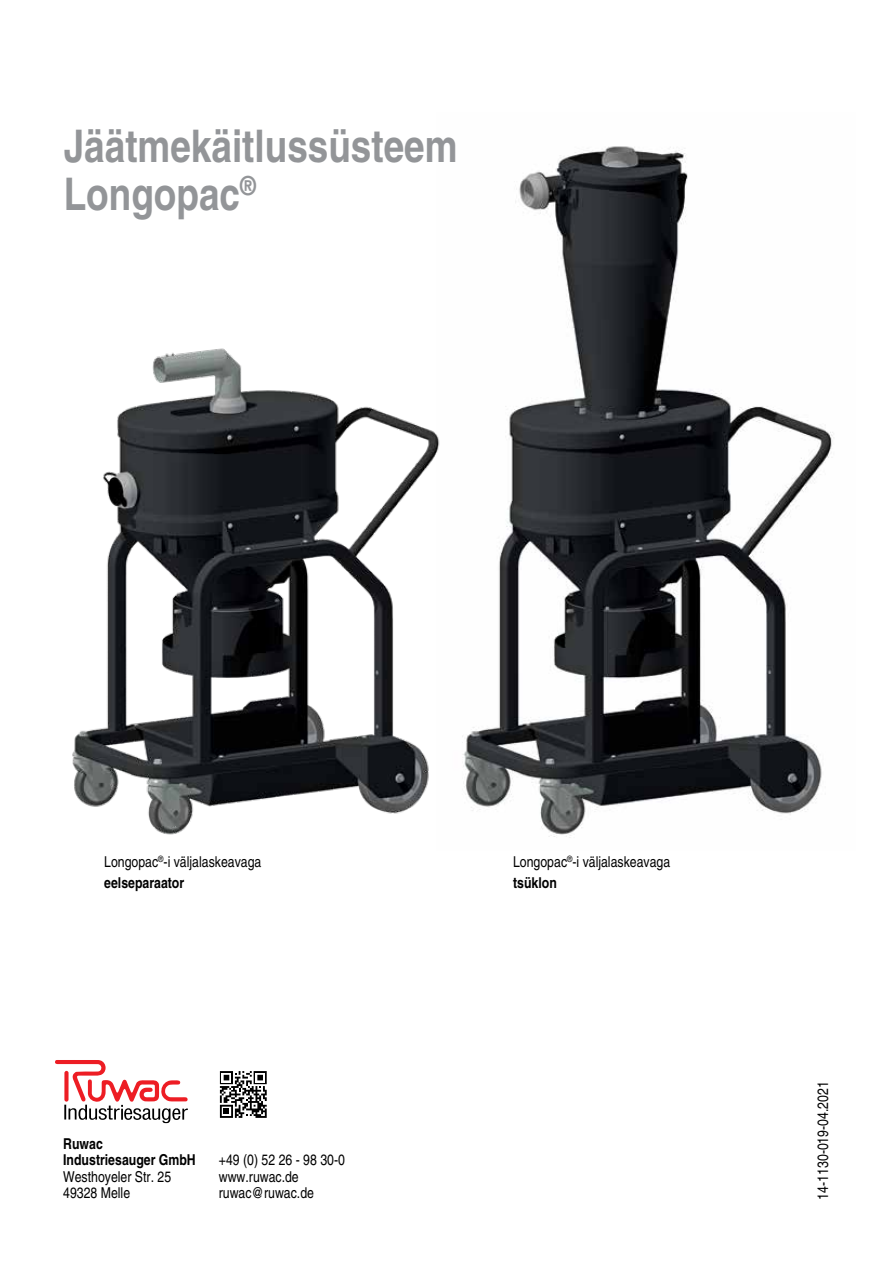
<style>
.page{position:relative;width:893px;height:1263px;background:#fff}
.page>*{position:absolute;margin:0;border:0;box-sizing:border-box;transform-origin:0 0}
.t1{font:700 condensed 45px/48px "Helvetica";color:#939598}
.t2{font:condensed 15px/16.5px "Helvetica";color:#000}
.t3{font:700 condensed 15px/16.5px "Helvetica";color:#000}
.s1{font-weight:700}
</style>
<div class="page">
<svg style="left:55px;top:1060px;width:133px;height:63px"></svg>
<svg style="left:219px;top:1071px;width:1px;height:47px"></svg>
<svg style="left:220px;top:1071px;width:47px;height:47px"></svg>
<img style="left:462px;top:146px;width:372px;height:692px">
<img style="left:72px;top:348px;width:368px;height:487px">
<h1 class="t1" style="left:64px;top:122px;width:395px">Jäätmekäitlussüsteem<br>Longopac<sup>®</sup></h1>
<p class="t2" style="left:104px;top:852px;width:159px;line-height:21px">Longopac<sup>®</sup>-i väljalaskeavaga <span class="s1">eelseparaator</span></p>
<p class="t2" style="left:513px;top:852px;width:159px;line-height:21px">Longopac<sup>®</sup>-i väljalaskeavaga <span class="s1">tsüklon</span></p>
<p class="t3" style="left:63px;top:1135px;width:134px">Ruwac<br>Industriesauger GmbH</p>
<p class="t2" style="left:63px;top:1168px;width:110px">Westhoyeler Str. 25<br>49328 Melle</p>
<p class="t2" style="left:219px;top:1152px;width:128px">+49 (0) 52 26 - 98 30-0 www.ruwac.de ruwac@ruwac.de</p>
<p class="t2" style="left:814px;top:1199px;width:120px;rotate:-90deg">14-1130-019-04.2021</p>
</div>
